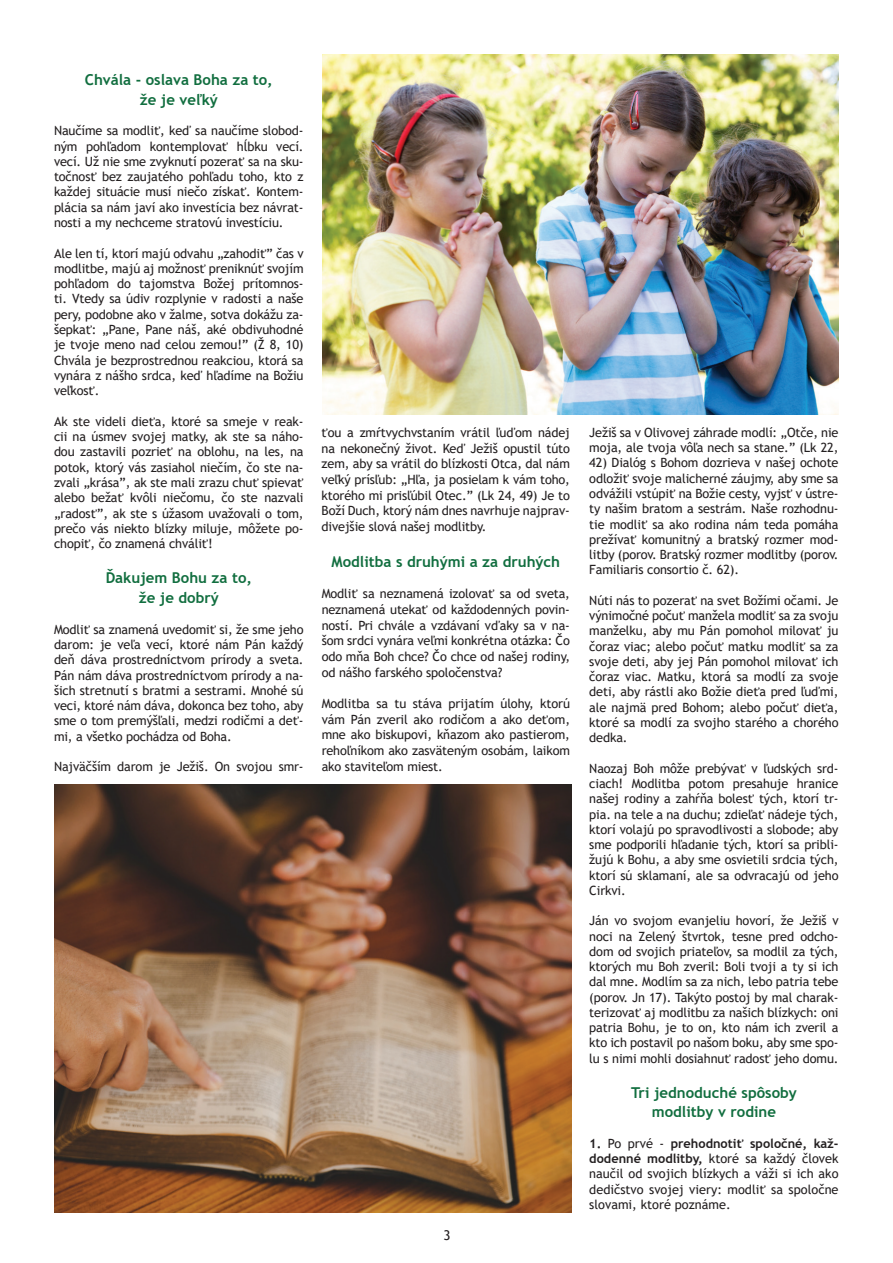
<style>
.page{position:relative;width:893px;height:1263px;background:#fff}
.page>*{position:absolute;margin:0;border:0;box-sizing:border-box;transform-origin:0 0}
.t1{font:700 15px/19.8px "Trebuchet MS";color:#116e3f;text-align:center}
.t2{font:13.5px "Trebuchet MS";color:#231f20}
.t3{font:12.75px/15.3px "Trebuchet MS";letter-spacing:-.01em;color:#231f20;text-align:justify}
.s1{font-weight:700}
</style>
<div class="page">
<img style="left:54px;top:784px;width:517px;height:428px">
<img style="left:322px;top:54px;width:517px;height:361px">
<p class="t1" style="left:85px;top:70px;width:189px">Chvála - oslava Boha za to, že je veľký</p>
<p class="t3" style="left:54px;top:123px;width:251px">Naučíme sa modliť, keď sa naučíme slobod&shy;ným pohľadom kontemplovať hĺbku vecí. vecí. Už nie sme zvyknutí pozerať sa na sku&shy;točnosť bez zaujatého pohľadu toho, kto z každej situácie musí niečo získať. Kontem&shy;plácia sa nám javí ako investícia bez návrat&shy;nosti a my nechceme stratovú investíciu.</p>
<p class="t3" style="left:54px;top:245px;width:251px">Ale len tí, ktorí majú odvahu „zahodiť” čas v modlitbe, majú aj možnosť preniknúť svojím pohľadom do tajomstva Božej prítomnos&shy;ti. Vtedy sa údiv rozplynie v radosti a naše pery, podobne ako v žalme, sotva dokážu za&shy;šepkať: „Pane, Pane náš, aké obdivuhodné je tvoje meno nad celou zemou!” (Ž 8, 10)<br>Chvála je bezprostrednou reakciou, ktorá sa vynára z nášho srdca, keď hľadíme na Božiu veľkosť.</p>
<p class="t3" style="left:54px;top:413px;width:251px">Ak ste videli dieťa, ktoré sa smeje v reak&shy;cii na úsmev svojej matky, ak ste sa náho&shy;dou zastavili pozrieť na oblohu, na les, na potok, ktorý vás zasiahol niečím, čo ste na&shy;zvali „krása”, ak ste mali zrazu chuť spievať alebo bežať kvôli niečomu, čo ste nazvali „radosť”, ak ste s úžasom uvažovali o tom, prečo vás niekto blízky miluje, môžete po&shy;chopiť, čo znamená chváliť!</p>
<p class="t1" style="left:106px;top:568px;width:148px">Ďakujem Bohu za to, že je dobrý</p>
<p class="t3" style="left:54px;top:621px;width:251px">Modliť sa znamená uvedomiť si, že sme jeho darom: je veľa vecí, ktoré nám Pán každý deň dáva prostredníctvom prírody a sveta.<br>Pán nám dáva prostredníctvom prírody a na&shy;šich stretnutí s bratmi a sestrami. Mnohé sú veci, ktoré nám dáva, dokonca bez toho, aby sme o tom premýšľali, medzi rodičmi a deť&shy;mi, a všetko pochádza od Boha.</p>
<p class="t3" style="left:54px;top:759px;width:251px">Najväčším darom je Ježiš. On svojou smr-</p>
<p class="t3" style="left:322px;top:424px;width:250px">ťou a zmŕtvychvstaním vrátil ľuďom nádej na nekonečný život. Keď Ježiš opustil túto zem, aby sa vrátil do blízkosti Otca, dal nám veľký prísľub: „Hľa, ja posielam k vám toho, ktorého mi prisľúbil Otec.” (Lk 24, 49) Je to Boží Duch, ktorý nám dnes navrhuje najprav&shy;divejšie slová našej modlitby.</p>
<p class="t1" style="left:332px;top:552px;width:230px">Modlitba s druhými a za druhých</p>
<p class="t3" style="left:322px;top:586px;width:250px">Modliť sa neznamená izolovať sa od sveta, neznamená utekať od každodenných povin&shy;ností. Pri chvále a vzdávaní vďaky sa v na&shy;šom srdci vynára veľmi konkrétna otázka: Čo odo mňa Boh chce? Čo chce od našej rodiny, od nášho farského spoločenstva?</p>
<p class="t3" style="left:322px;top:695px;width:250px">Modlitba sa tu stáva prijatím úlohy, ktorú vám Pán zveril ako rodičom a ako deťom, mne ako biskupovi, kňazom ako pastierom, rehoľníkom ako zasväteným osobám, laikom ako staviteľom miest.</p>
<p class="t2" style="left:443px;top:1226px;width:9px">3</p>
<p class="t3" style="left:589px;top:425px;width:251px">Ježiš sa v Olivovej záhrade modlí: „Otče, nie moja, ale tvoja vôľa nech sa stane.” (Lk 22,</p>
<p class="t3" style="left:589px;top:455px;width:251px">42) Dialóg s Bohom dozrieva v našej ochote odložiť svoje malicherné záujmy, aby sme sa odvážili vstúpiť na Božie cesty, vyjsť v ústre&shy;ty našim bratom a sestrám. Naše rozhodnu&shy;tie modliť sa ako rodina nám teda pomáha prežívať komunitný a bratský rozmer mod&shy;litby (porov. Bratský rozmer modlitby (porov.<br>Familiaris consortio č. 62).</p>
<p class="t3" style="left:589px;top:592px;width:251px">Núti nás to pozerať na svet Božími očami. Je výnimočné počuť manžela modliť sa za svoju manželku, aby mu Pán pomohol milovať ju čoraz viac; alebo počuť matku modliť sa za svoje deti, aby jej Pán pomohol milovať ich čoraz viac. Matku, ktorá sa modlí za svoje deti, aby rástli ako Božie dieťa pred ľuďmi, ale najmä pred Bohom; alebo počuť dieťa, ktoré sa modlí za svojho starého a chorého dedka.</p>
<p class="t3" style="left:589px;top:760px;width:251px">Naozaj Boh môže prebývať v ľudských srd&shy;ciach! Modlitba potom presahuje hranice našej rodiny a zahŕňa bolesť tých, ktorí tr&shy;pia. na tele a na duchu; zdieľať nádeje tých, ktorí volajú po spravodlivosti a slobode; aby sme podporili hľadanie tých, ktorí sa pribli&shy;žujú k Bohu, a aby sme osvietili srdcia tých, ktorí sú sklamaní, ale sa odvracajú od jeho Cirkvi.</p>
<p class="t3" style="left:589px;top:913px;width:251px">Ján vo svojom evanjeliu hovorí, že Ježiš v noci na Zelený štvrtok, tesne pred odcho&shy;dom od svojich priateľov, sa modlil za tých, ktorých mu Boh zveril: Boli tvoji a ty si ich dal mne. Modlím sa za nich, lebo patria tebe (porov. Jn 17). Takýto postoj by mal charak&shy;terizovať aj modlitbu za našich blízkych: oni patria Bohu, je to on, kto nám ich zveril a kto ich postavil po našom boku, aby sme spo&shy;lu s nimi mohli dosiahnuť radosť jeho domu.</p>
<p class="t1" style="left:631px;top:1082px;width:167px">Tri jednoduché spôsoby modlitby v rodine</p>
<p class="t3" style="left:589px;top:1136px;width:251px"><span class="s1">1.</span> Po prvé - <span class="s1">prehodnotiť spoločné, kaž&shy;dodenné modlitby,</span> ktoré sa každý človek naučil od svojich blízkych a váži si ich ako dedičstvo svojej viery: modliť sa spoločne slovami, ktoré poznáme.</p>
</div>
